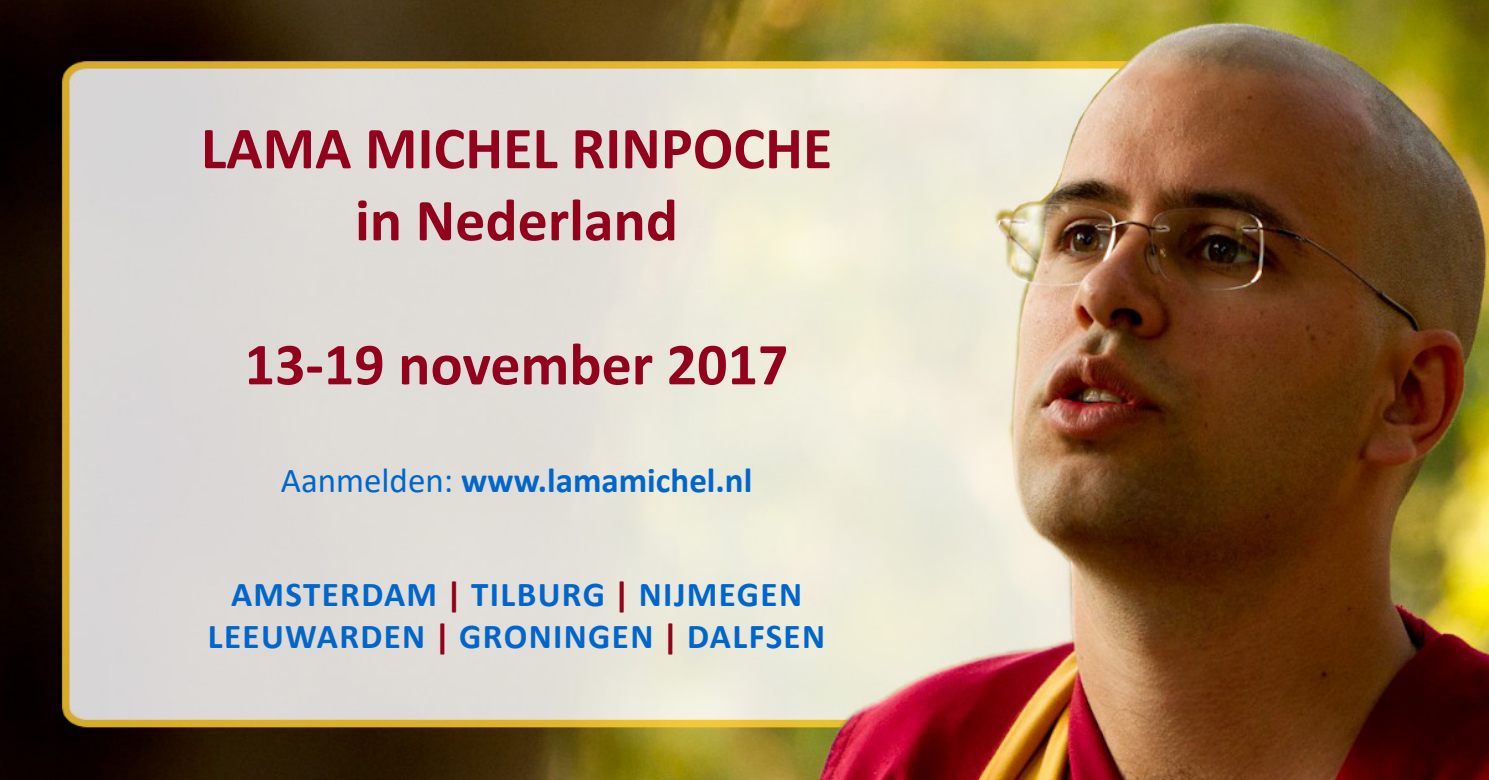
<style>
.page{position:relative;width:1489px;height:780px;background:#fff}
.page>*{position:absolute;margin:0;border:0;box-sizing:border-box;transform-origin:0 0}
.t1{font:700 60px/72px "Calibri";color:#92021d;text-align:center}
.t2{font:700 35px/42px "Calibri";letter-spacing:.04em;color:#06c;text-align:center}
.t3{font:700 35px "Calibri";color:#06c}
.s1{font-weight:400}
.s2{color:#92021d}
</style>
<div class="page">
<img style="left:0;top:0;width:1488px;height:780px">
<h1 class="t1" style="left:201px;top:111px;width:633px">LAMA MICHEL RINPOCHE in Nederland</h1>
<h1 class="t1" style="left:244px;top:327px;width:545px">13-19 november 2017</h1>
<p class="t3" style="left:281px;top:455px;width:473px"><span class="s1">Aanmelden:</span> www.lamamichel.nl</p>
<p class="t2" style="left:208px;top:572px;width:618px">AMSTERDAM <span class="s2">|</span> TILBURG <span class="s2">|</span> NIJMEGEN<br>LEEUWARDEN <span class="s2">|</span> GRONINGEN <span class="s2">|</span> DALFSEN</p>
</div>
